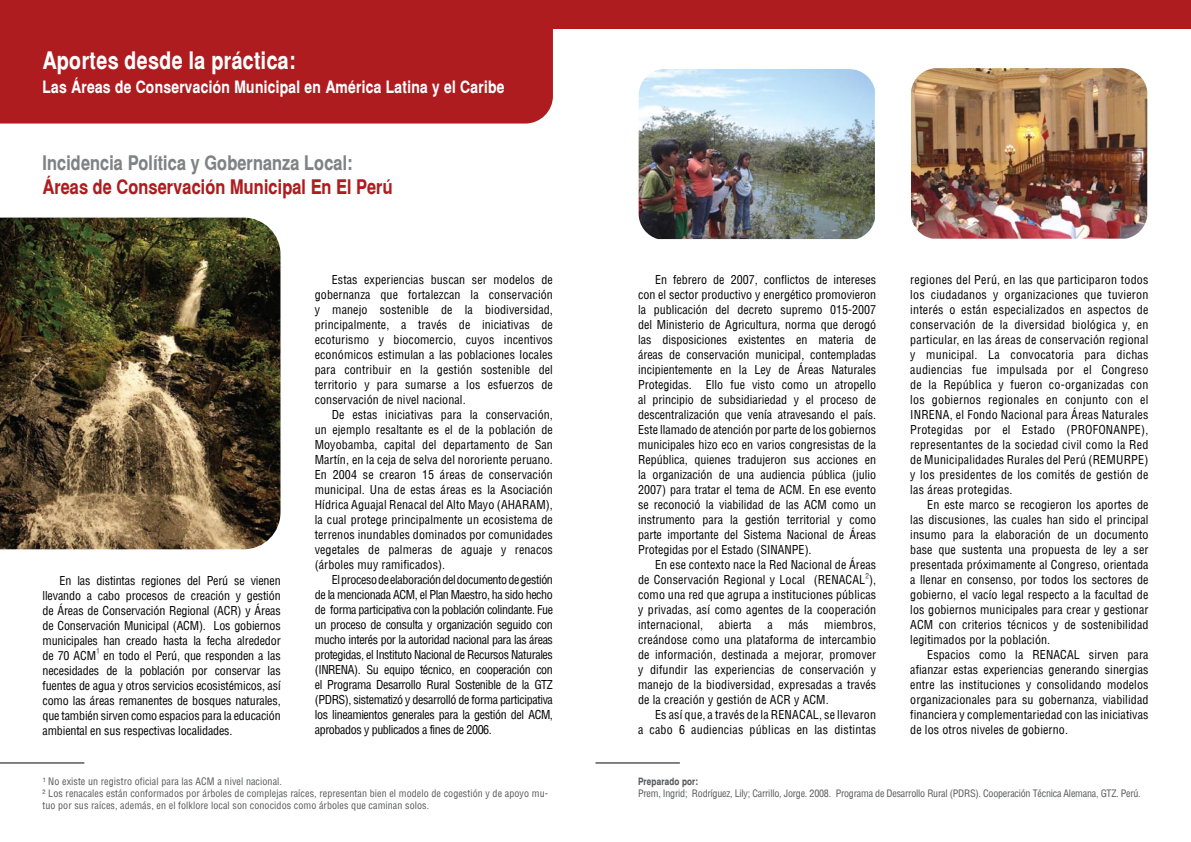
<style>
.page{position:relative;width:1191px;height:842px;background:#fff}
.page>*{position:absolute;margin:0;border:0;box-sizing:border-box;transform-origin:0 0}
.t1{font:700 24px "Switzerland Narrow";letter-spacing:.01em;color:#fff}
.t2{font:700 20px "Switzerland Narrow";color:#af1c20}
.t3{font:700 20px "Switzerland Narrow";color:#808285}
.t4{font:700 17px "Switzerland Narrow";letter-spacing:.01em;color:#fff}
.t5{font:12px/15px "Switzerland Condensed";letter-spacing:.01em;color:#000;text-align:justify}
.t6{font:10px/12px "Switzerland Condensed";letter-spacing:.01em;color:#58595b}
.t7{font:10px "Switzerland Condensed";letter-spacing:-.02em;color:#58595b}
.t8{font:700 10px "Switzerland Narrow";letter-spacing:.01em;color:#58595b}
</style>
<div class="page">
<img style="left:638px;top:69px;width:237px;height:170px">
<div style="left:0;top:0;width:1191px;height:28px;background:#af1c20"></div>
<div style="left:0;top:28px;width:553px;height:96px;background:#af1c20"></div>
<hr style="left:0;top:762px;width:84px;height:2px;background:#58595b">
<hr style="left:595px;top:762px;width:85px;height:2px;background:#58595b">
<img style="left:911px;top:68px;width:236px;height:171px">
<img style="left:0;top:218px;width:280px;height:331px">
<h1 class="t1" style="left:43px;top:46px;width:255px">Aportes desde la práctica:</h1>
<h3 class="t4" style="left:43px;top:77px;width:463px">Las Áreas de Conservación Municipal en América Latina y el Caribe</h3>
<h2 class="t3" style="left:43px;top:151px;width:312px">Incidencia Política y Gobernanza Local:</h2>
<h2 class="t2" style="left:43px;top:175px;width:352px">Áreas de Conservación Municipal En El Perú</h2>
<p class="t5" style="left:43px;top:572px;width:240px;text-indent:17px">En las distintas regiones del Perú se vienen llevando a cabo procesos de creación y gestión de Áreas de Conservación Regional (ACR) y Áreas de Conservación Municipal (ACM). Los gobiernos municipales han creado hasta la fecha alrededor de 70 ACM<sup>¹</sup> en todo el Perú, que responden a las necesidades de la población por conservar las fuentes de agua y otros servicios ecosistémicos, así como las áreas remanentes de bosques naturales, que también sirven como espacios para la educación ambiental en sus respectivas localidades.</p>
<p class="t5" style="left:315px;top:272px;width:240px;text-indent:17px">Estas experiencias buscan ser modelos de gobernanza que fortalezcan la conservación y manejo sostenible de la biodiversidad, principalmente, a través de iniciativas de ecoturismo y biocomercio, cuyos incentivos económicos estimulan a las poblaciones locales para contribuir en la gestión sostenible del territorio y para sumarse a los esfuerzos de conservación de nivel nacional.</p>
<p class="t5" style="left:315px;top:407px;width:240px;text-indent:17px">De estas iniciativas para la conservación, un ejemplo resaltante es el de la población de Moyobamba, capital del departamento de San Martín, en la ceja de selva del nororiente peruano.<br>En 2004 se crearon 15 áreas de conservación municipal. Una de estas áreas es la Asociación Hídrica Aguajal Renacal del Alto Mayo (AHARAM), la cual protege principalmente un ecosistema de terrenos inundables dominados por comunidades vegetales de palmeras de aguaje y renacos (árboles muy ramificados).</p>
<p class="t5" style="left:315px;top:572px;width:240px;text-indent:17px">El proceso de elaboración del documento de gestión de la mencionada ACM, el Plan Maestro, ha sido hecho de forma participativa con la población colindante. Fue un proceso de consulta y organización seguido con mucho interés por la autoridad nacional para las áreas protegidas, el Instituto Nacional de Recursos Naturales (INRENA). Su equipo técnico, en cooperación con el Programa Desarrollo Rural Sostenible de la GTZ (PDRS), sistematizó y desarrolló de forma participativa los lineamientos generales para la gestión del ACM, aprobados y publicados a fines de 2006.</p>
<p class="t6" style="left:43px;top:776px;width:507px">¹ No existe un registro oficial para las ACM a nivel nacional.<br>² Los renacales están conformados por árboles de complejas raíces, representan bien el modelo de cogestión y de apoyo mu&shy;tuo por sus raíces, además, en el folklore local son conocidos como árboles que caminan solos.</p>
<p class="t5" style="left:638px;top:272px;width:240px;text-indent:17px">En febrero de 2007, conflictos de intereses con el sector productivo y energético promovieron la publicación del decreto supremo 015-2007 del Ministerio de Agricultura, norma que derogó las disposiciones existentes en materia de áreas de conservación municipal, contempladas incipientemente en la Ley de Áreas Naturales Protegidas. Ello fue visto como un atropello al principio de subsidiariedad y el proceso de descentralización que venía atravesando el país.<br>Este llamado de atención por parte de los gobiernos municipales hizo eco en varios congresistas de la República, quienes tradujeron sus acciones en la organización de una audiencia pública (julio 2007) para tratar el tema de ACM. En ese evento se reconoció la viabilidad de las ACM como un instrumento para la gestión territorial y como parte importante del Sistema Nacional de Áreas Protegidas por el Estado (SINANPE).</p>
<p class="t5" style="left:638px;top:557px;width:240px;text-indent:17px">En ese contexto nace la Red Nacional de Áreas de Conservación Regional y Local (RENACAL<sup>²</sup>), como una red que agrupa a instituciones públicas y privadas, así como agentes de la cooperación internacional,</p>
<p class="t5" style="left:719px;top:617px;width:34px">abierta</p>
<p class="t5" style="left:767px;top:617px;width:7px">a</p>
<p class="t5" style="left:788px;top:617px;width:22px">más</p>
<p class="t5" style="left:638px;top:617px;width:240px;text-indent:186px">miembros, creándose como una plataforma de intercambio de información, destinada a mejorar, promover y difundir las experiencias de conservación y manejo de la biodiversidad, expresadas a través de la creación y gestión de ACR y ACM.</p>
<p class="t5" style="left:638px;top:707px;width:240px;text-align:right">Es así que, a través de la RENACAL, se llevaron<br>a cabo 6 audiencias públicas en las distintas</p>
<p class="t5" style="left:910px;top:272px;width:240px">regiones del Perú, en las que participaron todos los ciudadanos y organizaciones que tuvieron interés o están especializados en aspectos de conservación de la diversidad biológica y, en particular, en las áreas de conservación regional y municipal. La convocatoria para dichas audiencias fue impulsada por el Congreso de la República y fueron co-organizadas con los gobiernos regionales en conjunto con el INRENA, el Fondo Nacional para Áreas Naturales Protegidas por el Estado (PROFONANPE), representantes de la sociedad civil como la Red de Municipalidades Rurales del Perú (REMURPE) y los presidentes de los comités de gestión de las áreas protegidas.</p>
<p class="t5" style="left:910px;top:497px;width:240px;text-indent:17px">En este marco se recogieron los aportes de las discusiones, las cuales han sido el principal insumo para la elaboración de un documento base que sustenta una propuesta de ley a ser presentada próximamente al Congreso, orientada a llenar en consenso, por todos los sectores de gobierno, el vacío legal respecto a la facultad de los gobiernos municipales para crear y gestionar ACM con criterios técnicos y de sostenibilidad legitimados por la población.</p>
<p class="t5" style="left:910px;top:647px;width:240px;text-indent:17px">Espacios como la RENACAL sirven para afianzar estas experiencias generando sinergias entre las instituciones y consolidando modelos organizacionales para su gobernanza, viabilidad financiera y complementariedad con las iniciativas de los otros niveles de gobierno.</p>
<p class="t8" style="left:638px;top:776px;width:62px">Preparado por:</p>
<p class="t7" style="left:638px;top:787px;width:504px">Prem, Ingrid; Rodríguez, Lily; Carrillo, Jorge. 2008. Programa de Desarrollo Rural (PDRS). Cooperación Técnica Alemana, GTZ. Perú.</p>
</div>
